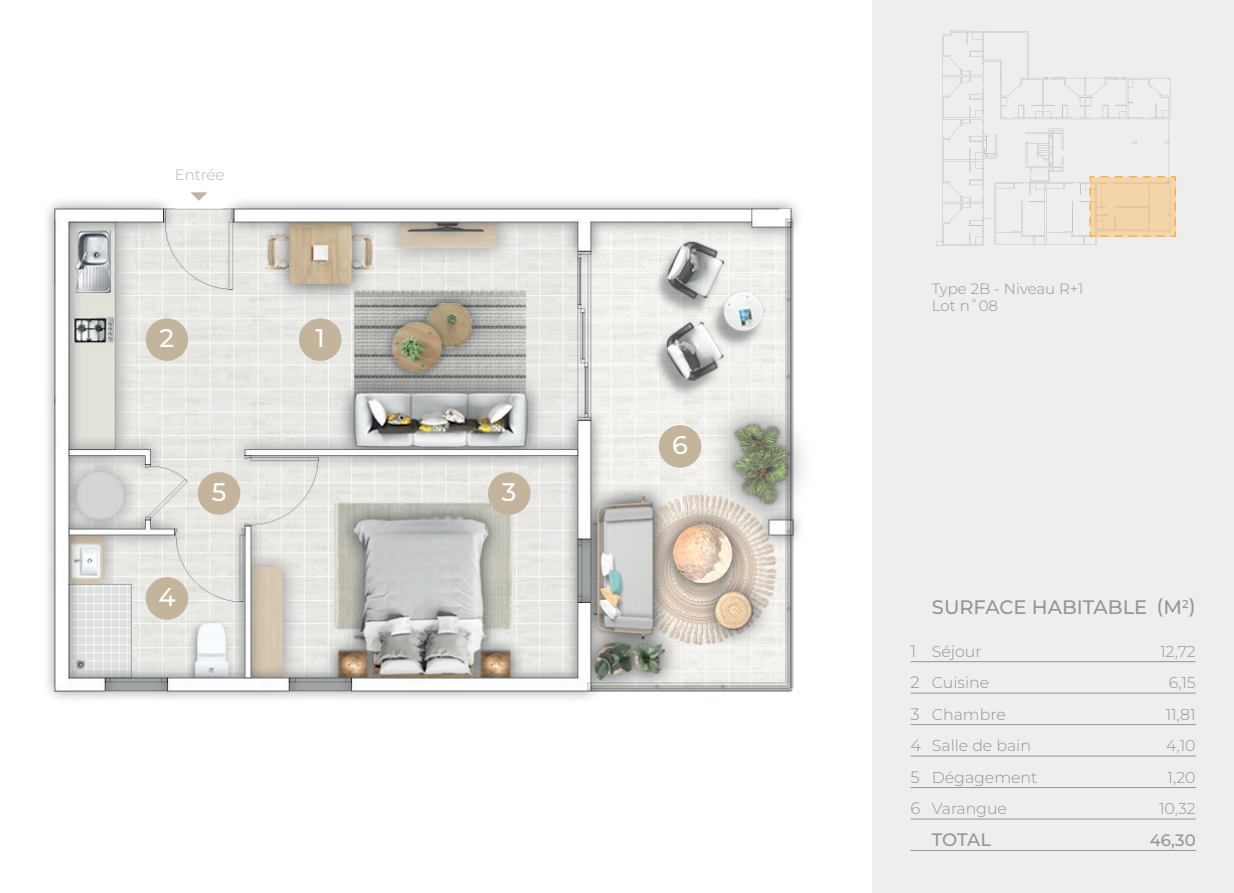
<style>
.page{position:relative;width:1234px;height:893px;background:#fff}
.page>*{position:absolute;margin:0;border:0;box-sizing:border-box;transform-origin:0 0}
.t1{font:500 25.5px "Montserrat";color:#fff}
.t2{font:500 19.5px "Montserrat";color:#939598}
.t3{font:500 18px "Montserrat";letter-spacing:-.01em;color:#939598}
.t4{font:300 16.5px/31.5px "Montserrat";color:#939598}
.t5{font:500 16.5px "Montserrat";color:#939598}
.t6{font:300 15.75px/31.5px "Montserrat";color:#939598}
.t7{font:300 15px/16.5px "Montserrat";color:#939598}
.t8{font:300 15px "Montserrat";color:#c3b49b}
</style>
<div class="page">
<div style="left:872px;top:0;width:361px;height:893px;background:#eeeeef"></div>
<img style="left:47px;top:192px;width:757px;height:507px">
<hr style="left:910px;top:661px;width:285px;height:1px;background:#939598">
<hr style="left:910px;top:693px;width:285px;height:1px;background:#939598">
<hr style="left:910px;top:724px;width:285px;height:1px;background:#939598">
<hr style="left:910px;top:756px;width:285px;height:1px;background:#939598">
<hr style="left:910px;top:787px;width:285px;height:1px;background:#939598">
<hr style="left:910px;top:819px;width:285px;height:1px;background:#939598">
<hr style="left:910px;top:850px;width:285px;height:1px;background:#939598">
<svg style="left:190px;top:192px;width:17px;height:9px"></svg>
<div style="left:299px;top:318px;width:42px;height:43px;background:#c3b49b;border-radius:50%"></div>
<div style="left:146px;top:318px;width:42px;height:43px;background:#c3b49b;border-radius:50%"></div>
<div style="left:198px;top:472px;width:42px;height:43px;background:#c3b49b;border-radius:50%"></div>
<div style="left:488px;top:472px;width:42px;height:43px;background:#c3b49b;border-radius:50%"></div>
<div style="left:658px;top:425px;width:43px;height:43px;background:#c3b49b;border-radius:50%"></div>
<div style="left:146px;top:577px;width:42px;height:43px;background:#c3b49b;border-radius:50%"></div>
<svg style="left:936px;top:31px;width:233px;height:215px"></svg>
<svg style="left:1088px;top:175px;width:88px;height:63px;background:#f1d2a6"></svg>
<p class="t8" style="left:175px;top:164px;width:51px">Entrée</p>
<h1 class="t1" style="left:160px;top:321px;width:16px">2</h1>
<h1 class="t1" style="left:315px;top:321px;width:11px">1</h1>
<h1 class="t1" style="left:158px;top:580px;width:19px">4</h1>
<h1 class="t1" style="left:212px;top:475px;width:16px">5</h1>
<h1 class="t1" style="left:502px;top:475px;width:16px">3</h1>
<h1 class="t1" style="left:672px;top:428px;width:17px">6</h1>
<p class="t7" style="left:931px;top:280px;width:153px">Type 2B - Niveau R+1<br>Lot n˚08</p>
<p class="t4" style="left:910px;top:635px;width:12px">1<br>2<br>3<br>4<br>5<br>6</p>
<p class="t2" style="left:931px;top:594px;width:265px">SURFACE HABITABLE (M<sup>2</sup>)</p>
<p class="t6" style="left:931px;top:635px;width:107px">Séjour<br>Cuisine<br>Chambre<br>Salle de bain<br>Dégagement<br>Varangue</p>
<p class="t3" style="left:931px;top:827px;width:61px">TOTAL</p>
<p class="t6" style="left:1158px;top:635px;width:38px;text-align:right">12,72<br>6,15<br>11,81<br>4,10<br>1,20<br>10,32</p>
<p class="t5" style="left:1149px;top:829px;width:47px">46,30</p>
</div>
